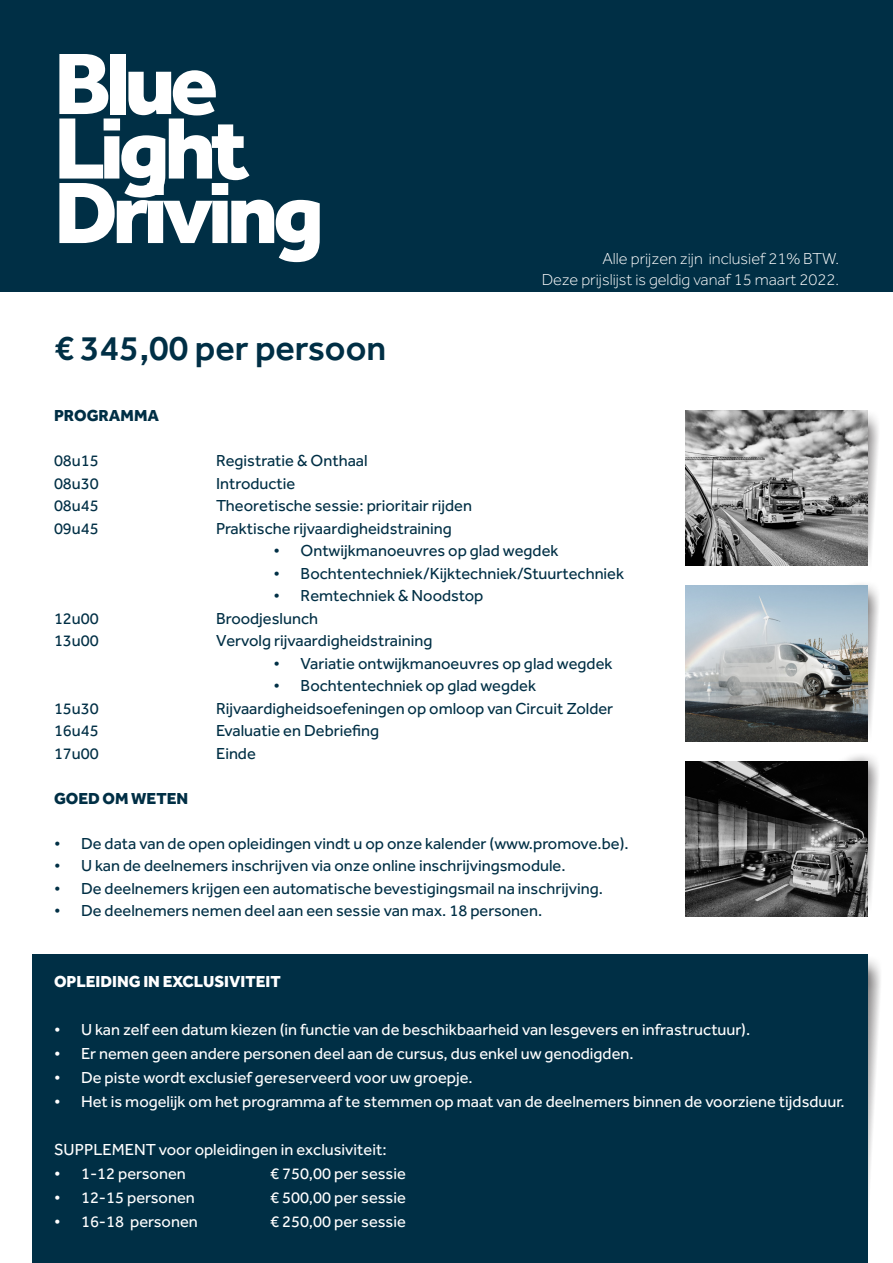
<style>
.page{position:relative;width:893px;height:1263px;background:#fff}
.page>*{position:absolute;margin:0;border:0;box-sizing:border-box;transform-origin:0 0}
.t1{font:800 90px "Effra";letter-spacing:-.06em;color:#fff}
.t2{font:500 36px "Effra";color:#002f45}
.t3{font:16.5px "Effra";color:#002f45}
.t4{font:16.5px "Effra";color:#fff}
.t5{font:300 16.5px "Effra";color:#fff}
.t6{font:800 16.5px "Effra";color:#fff}
.t7{font:800 16.5px "Effra";color:#002f45}
</style>
<div class="page">
<svg style="left:821px;top:584px;width:58px;height:158px"></svg>
<svg style="left:821px;top:755px;width:58px;height:162px"></svg>
<svg style="left:867px;top:410px;width:12px;height:156px"></svg>
<svg style="left:867px;top:955px;width:14px;height:308px"></svg>
<div style="left:32px;top:955px;width:835px;height:308px;background:#002f45"></div>
<div style="left:0;top:0;width:893px;height:291px;background:#002f45"></div>
<img style="left:685px;top:410px;width:182px;height:156px">
<img style="left:685px;top:761px;width:182px;height:155px">
<img style="left:685px;top:586px;width:182px;height:155px">
<p class="t1" style="left:54px;top:28px;width:166px">Blue</p>
<p class="t1" style="left:54px;top:93px;width:197px">Light</p>
<p class="t1" style="left:54px;top:157px;width:272px">Driving</p>
<p class="t2" style="left:54px;top:326px;width:334px">€ 345,00 per persoon</p>
<p class="t5" style="left:602px;top:249px;width:238px">Alle prijzen zijn inclusief 21% BTW.</p>
<p class="t5" style="left:542px;top:270px;width:299px">Deze prijslijst is geldig vanaf 15 maart 2022.</p>
<p class="t7" style="left:54px;top:406px;width:107px">PROGRAMMA</p>
<p class="t3" style="left:54px;top:451px;width:46px">08u15</p>
<p class="t3" style="left:216px;top:451px;width:153px">Registratie &amp; Onthaal</p>
<p class="t3" style="left:54px;top:474px;width:46px">08u30</p>
<p class="t3" style="left:216px;top:474px;width:81px">Introductie</p>
<p class="t3" style="left:54px;top:496px;width:46px">08u45</p>
<p class="t3" style="left:216px;top:496px;width:258px">Theoretische sessie: prioritair rijden</p>
<p class="t3" style="left:54px;top:519px;width:46px">09u45</p>
<p class="t3" style="left:216px;top:519px;width:237px">Praktische rijvaardigheidstraining</p>
<p class="t3" style="left:274px;top:541px;width:286px">• Ontwijkmanoeuvres op glad wegdek</p>
<p class="t3" style="left:274px;top:564px;width:352px">• Bochtentechniek/Kijktechniek/Stuurtechniek</p>
<p class="t3" style="left:274px;top:586px;width:211px">• Remtechniek &amp; Noodstop</p>
<p class="t3" style="left:54px;top:609px;width:46px">12u00</p>
<p class="t3" style="left:216px;top:609px;width:104px">Broodjeslunch</p>
<p class="t3" style="left:54px;top:631px;width:46px">13u00</p>
<p class="t3" style="left:216px;top:631px;width:218px">Vervolg rijvaardigheidstraining</p>
<p class="t3" style="left:274px;top:654px;width:340px">• Variatie ontwijkmanoeuvres op glad wegdek</p>
<p class="t3" style="left:274px;top:676px;width:264px">• Bochtentechniek op glad wegdek</p>
<p class="t3" style="left:54px;top:699px;width:46px">15u30</p>
<p class="t3" style="left:216px;top:699px;width:399px">Rijvaardigheidsoefeningen op omloop van Circuit Zolder</p>
<p class="t3" style="left:54px;top:721px;width:46px">16u45</p>
<p class="t3" style="left:216px;top:721px;width:165px">Evaluatie en Debriefing</p>
<p class="t3" style="left:54px;top:744px;width:46px">17u00</p>
<p class="t3" style="left:216px;top:744px;width:41px">Einde</p>
<p class="t7" style="left:54px;top:788px;width:136px">GOED OM WETEN</p>
<p class="t3" style="left:54px;top:834px;width:576px">• De data van de open opleidingen vindt u op onze kalender (www.promove.be).</p>
<p class="t3" style="left:54px;top:856px;width:513px">• U kan de deelnemers inschrijven via onze online inschrijvingsmodule.</p>
<p class="t3" style="left:54px;top:879px;width:550px">• De deelnemers krijgen een automatische bevestigingsmail na inschrijving.</p>
<p class="t3" style="left:54px;top:901px;width:490px">• De deelnemers nemen deel aan een sessie van max. 18 personen.</p>
<p class="t6" style="left:54px;top:971px;width:228px">OPLEIDING IN EXCLUSIVITEIT</p>
<p class="t4" style="left:54px;top:1020px;width:698px">• U kan zelf een datum kiezen (in functie van de beschikbaarheid van lesgevers en infrastructuur).</p>
<p class="t4" style="left:54px;top:1044px;width:581px">• Er nemen geen andere personen deel aan de cursus, dus enkel uw genodigden.</p>
<p class="t4" style="left:54px;top:1068px;width:420px">• De piste wordt exclusief gereserveerd voor uw groepje.</p>
<p class="t4" style="left:54px;top:1092px;width:792px">• Het is mogelijk om het programma af te stemmen op maat van de deelnemers binnen de voorziene tijdsduur.</p>
<p class="t4" style="left:54px;top:1140px;width:334px">SUPPLEMENT voor opleidingen in exclusiviteit:</p>
<p class="t4" style="left:54px;top:1164px;width:133px">• 1-12 personen</p>
<p class="t4" style="left:270px;top:1164px;width:137px">€ 750,00 per sessie</p>
<p class="t4" style="left:54px;top:1188px;width:142px">• 12-15 personen</p>
<p class="t4" style="left:270px;top:1188px;width:137px">€ 500,00 per sessie</p>
<p class="t4" style="left:54px;top:1212px;width:145px">• 16-18 personen</p>
<p class="t4" style="left:270px;top:1212px;width:137px">€ 250,00 per sessie</p>
</div>
